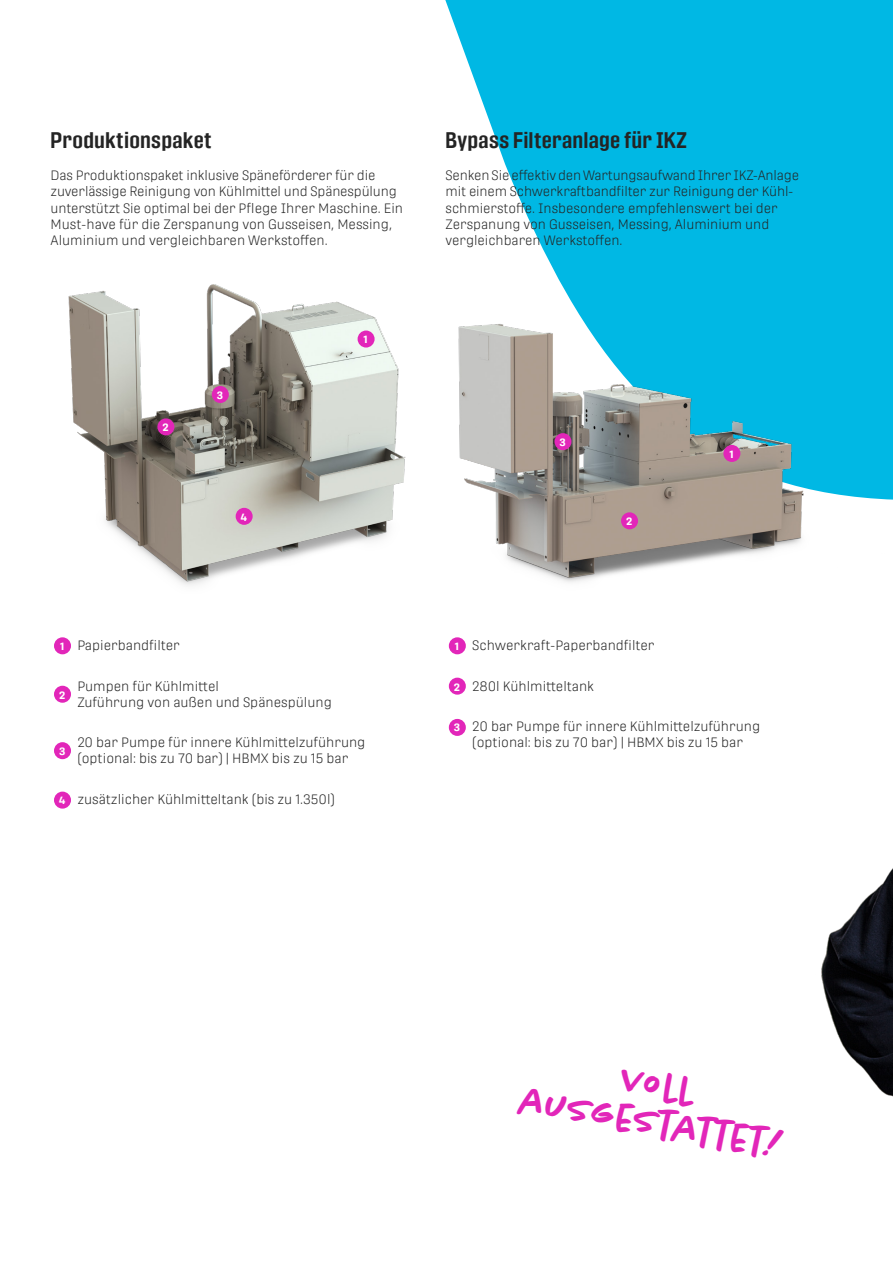
<style>
.page{position:relative;width:893px;height:1263px;background:#fff}
.page>*{position:absolute;margin:0;border:0;box-sizing:border-box;transform-origin:0 0}
.AUSZEICHNUNG_3___Chantal_Medium_26_25{font:500 39px/37.5px "Chantal";color:#e226b9;text-align:center}
.SB_1___Propito_Compact_Semibold_15_16_2{font:600 22.5px "Protipo Compact";letter-spacing:.01em;color:#242424}
.COPY___Protipo_Light_9_10_8{font:300 13.5px/16.2px "Protipo";color:#242424}
.LEGENEDE_ZAHLEN___Propito_bold_7{font:700 10.5px "Protipo";color:#fff}
</style>
<div class="page">
<svg style="left:445px;top:0;width:448px;height:500px;fill:#00b8e4"></svg>
<img style="left:68px;top:284px;width:338px;height:301px">
<div style="left:157px;top:418px;width:17px;height:17px;background:#e226b9;border-radius:50%"></div>
<div style="left:212px;top:386px;width:17px;height:17px;background:#e226b9;border-radius:50%"></div>
<div style="left:358px;top:330px;width:17px;height:17px;background:#e226b9;border-radius:50%"></div>
<div style="left:236px;top:508px;width:17px;height:17px;background:#e226b9;border-radius:50%"></div>
<img style="left:445px;top:285px;width:370px;height:297px">
<div style="left:621px;top:512px;width:17px;height:17px;background:#e226b9;border-radius:50%"></div>
<div style="left:723px;top:445px;width:17px;height:17px;background:#e226b9;border-radius:50%"></div>
<div style="left:554px;top:433px;width:17px;height:17px;background:#e226b9;border-radius:50%"></div>
<img style="left:795px;top:554px;width:98px;height:543px">
<div style="left:54px;top:637px;width:17px;height:17px;background:#e226b9;border-radius:50%"></div>
<div style="left:54px;top:686px;width:17px;height:17px;background:#e226b9;border-radius:50%"></div>
<div style="left:54px;top:742px;width:17px;height:17px;background:#e226b9;border-radius:50%"></div>
<div style="left:54px;top:792px;width:17px;height:17px;background:#e226b9;border-radius:50%"></div>
<div style="left:449px;top:637px;width:17px;height:17px;background:#e226b9;border-radius:50%"></div>
<div style="left:449px;top:678px;width:17px;height:17px;background:#e226b9;border-radius:50%"></div>
<div style="left:449px;top:719px;width:17px;height:17px;background:#e226b9;border-radius:50%"></div>
<p class="SB_1___Propito_Compact_Semibold_15_16_2" style="left:51px;top:127px;width:163px">Produktionspaket</p>
<p class="COPY___Protipo_Light_9_10_8" style="left:51px;top:167px;width:354px">Das Produktionspaket inklusive Späneförderer für die zuverlässige Reinigung von Kühlmittel und Spänespülung unterstützt Sie optimal bei der Pflege Ihrer Maschine. Ein Must-have für die Zerspanung von Gusseisen, Messing, Aluminium und vergleichbaren Werkstoffen.</p>
<p class="LEGENEDE_ZAHLEN___Propito_bold_7" style="left:162px;top:421px;width:8px">2</p>
<p class="LEGENEDE_ZAHLEN___Propito_bold_7" style="left:217px;top:389px;width:8px">3</p>
<p class="LEGENEDE_ZAHLEN___Propito_bold_7" style="left:240px;top:511px;width:8px">4</p>
<p class="LEGENEDE_ZAHLEN___Propito_bold_7" style="left:364px;top:333px;width:6px">1</p>
<p class="SB_1___Propito_Compact_Semibold_15_16_2" style="left:446px;top:127px;width:243px">Bypass Filteranlage für IKZ</p>
<p class="COPY___Protipo_Light_9_10_8" style="left:446px;top:167px;width:355px">Senken Sie effektiv den Wartungsaufwand Ihrer IKZ-Anlage mit einem Schwerkraftbandfilter zur Reinigung der Kühl&shy;schmierstoffe. Insbesondere empfehlenswert bei der Zerspanung von Gusseisen, Messing, Aluminium und vergleichbaren Werkstoffen.</p>
<p class="LEGENEDE_ZAHLEN___Propito_bold_7" style="left:559px;top:436px;width:8px">3</p>
<p class="LEGENEDE_ZAHLEN___Propito_bold_7" style="left:626px;top:515px;width:8px">2</p>
<p class="LEGENEDE_ZAHLEN___Propito_bold_7" style="left:729px;top:448px;width:6px">1</p>
<p class="LEGENEDE_ZAHLEN___Propito_bold_7" style="left:60px;top:640px;width:6px">1</p>
<p class="LEGENEDE_ZAHLEN___Propito_bold_7" style="left:59px;top:689px;width:8px">2</p>
<p class="LEGENEDE_ZAHLEN___Propito_bold_7" style="left:59px;top:745px;width:8px">3</p>
<p class="LEGENEDE_ZAHLEN___Propito_bold_7" style="left:59px;top:794px;width:8px">4</p>
<p class="COPY___Protipo_Light_9_10_8" style="left:77px;top:637px;width:104px">Papierbandfilter</p>
<p class="COPY___Protipo_Light_9_10_8" style="left:77px;top:678px;width:256px">Pumpen für Kühlmittel<br>Zuführung von außen und Spänespülung</p>
<p class="COPY___Protipo_Light_9_10_8" style="left:77px;top:734px;width:290px">20 bar Pumpe für innere Kühlmittelzuführung (optional: bis zu 70 bar) | HBMX bis zu 15 bar</p>
<p class="COPY___Protipo_Light_9_10_8" style="left:77px;top:791px;width:259px">zusätzlicher Kühlmitteltank (bis zu 1.350l)</p>
<p class="LEGENEDE_ZAHLEN___Propito_bold_7" style="left:455px;top:640px;width:6px">1</p>
<p class="LEGENEDE_ZAHLEN___Propito_bold_7" style="left:454px;top:681px;width:8px">2</p>
<p class="LEGENEDE_ZAHLEN___Propito_bold_7" style="left:454px;top:721px;width:8px">3</p>
<p class="COPY___Protipo_Light_9_10_8" style="left:472px;top:637px;width:184px">Schwerkraft-Paperbandfilter</p>
<p class="COPY___Protipo_Light_9_10_8" style="left:472px;top:678px;width:124px">280l Kühlmitteltank</p>
<p class="COPY___Protipo_Light_9_10_8" style="left:472px;top:718px;width:290px">20 bar Pumpe für innere Kühlmittelzuführung (optional: bis zu 70 bar) | HBMX bis zu 15 bar</p>
<p class="AUSZEICHNUNG_3___Chantal_Medium_26_25" style="left:531px;top:1044px;width:267px;rotate:10deg">voll ausgestattet!</p>
</div>
